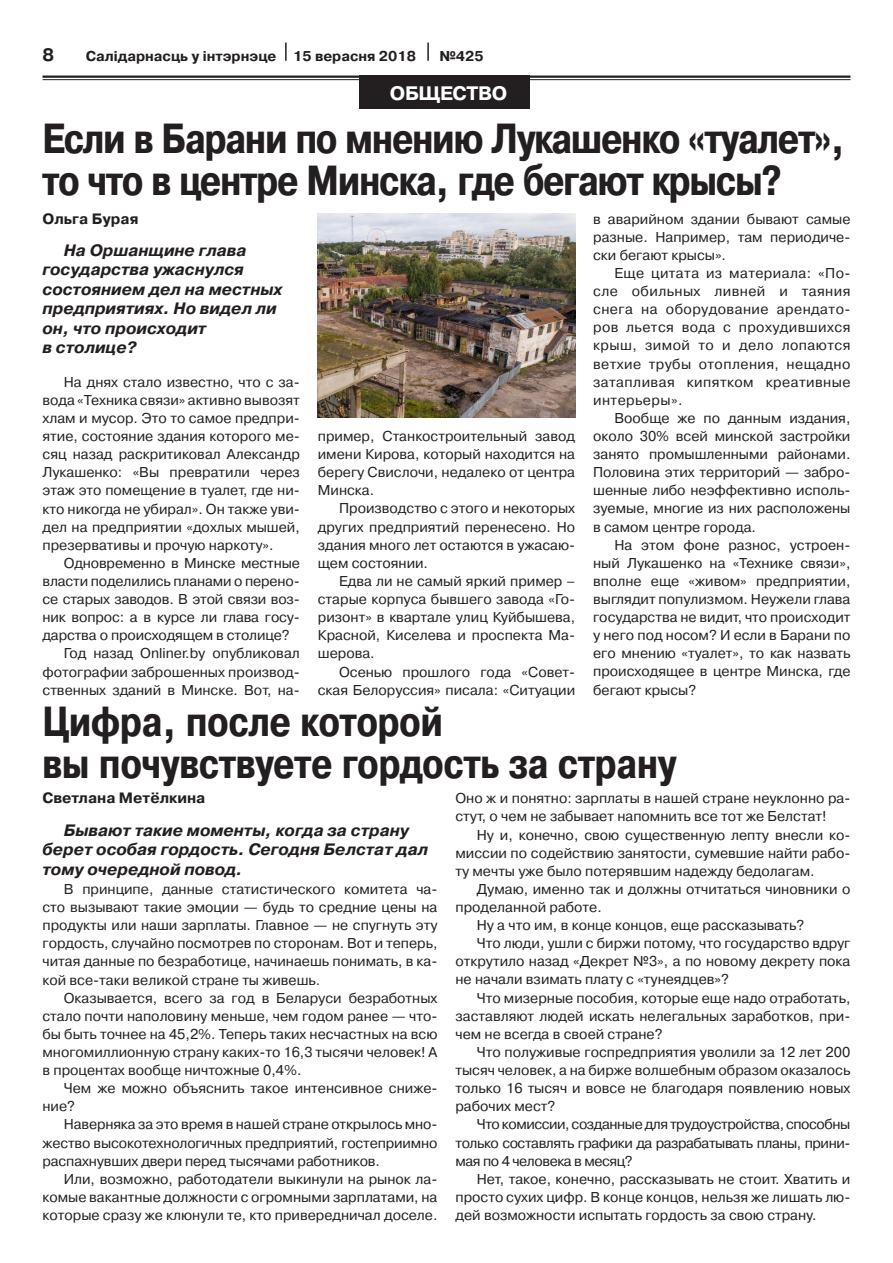
<style>
.page{position:relative;width:893px;height:1263px;background:#fff}
.page>*{position:absolute;margin:0;border:0;box-sizing:border-box;transform-origin:0 0}
.t1{font:700 42px/42px "Pragmatica Cond C";letter-spacing:-.02em;color:#231f20}
.t2{font:700 42px/42px "Pragmatica Cond C";color:#231f20}
.t3{font:700 19.5px "Pragmatica C";letter-spacing:-.01em;color:#fff}
.t4{font:700 18px "Pragmatica C";color:#231f20}
.t5{font:italic 700 16.5px/19.5px "Pragmatica C";color:#231f20}
.t6{font:700 15px "Pragmatica C";color:#231f20}
.t7{font:14.25px/18.1px "Pragmatica C";color:#231f20;text-align:justify}
.t8{font:14.25px "Pragmatica C";letter-spacing:-.03em;color:#231f20}
.t9{font:700 14.25px "Pragmatica C";color:#231f20}
</style>
<div class="page">
<hr style="left:43px;top:76px;width:807px;height:2px;background:#231f20">
<hr style="left:43px;top:79px;width:807px;height:1px;background:#231f20">
<div style="left:360px;top:76px;width:162px;height:33px;background:#231f20"></div>
<svg style="left:285px;top:43px;width:2px;height:18px"></svg>
<svg style="left:427px;top:43px;width:2px;height:18px"></svg>
<div style="left:368px;top:76px;width:162px;height:33px;background:#231f20"></div>
<img style="left:318px;top:213px;width:257px;height:204px">
<p class="t4" style="left:43px;top:44px;width:13px">8</p>
<p class="t9" style="left:86px;top:48px;width:332px">Салiдарнасць у iнтэрнэце 15 верасня 2018</p>
<p class="t9" style="left:439px;top:48px;width:46px">№425</p>
<h2 class="t3" style="left:390px;top:82px;width:119px">ОБЩЕСТВО</h2>
<h2 class="t3" style="left:381px;top:82px;width:122px">ОБЩЕСТВО</h2>
<h1 class="t1" style="left:43px;top:118px;width:804px">Если в Барани по мнению Лукашенко «туалет», то что в центре Минска, где бегают крысы?</h1>
<p class="t6" style="left:43px;top:210px;width:97px">Ольга Бурая</p>
<p class="t5" style="left:43px;top:241px;width:241px;text-indent:21px">На Оршанщине глава государства ужаснулся состоянием дел на местных предприятиях. Но видел ли он, что происходит<br>в столице?</p>
<p class="t7" style="left:43px;top:373px;width:259px;text-indent:21px">На днях стало известно, что с за&shy;вода «Техника связи» активно вывозят хлам и мусор. Это то самое предпри&shy;ятие, состояние здания которого ме&shy;сяц назад раскритиковал Александр Лукашенко: «Вы превратили через этаж это помещение в туалет, где ни&shy;кто никогда не убирал». Он также уви&shy;дел на предприятии «дохлых мышей, презервативы и прочую наркоту».</p>
<p class="t7" style="left:64px;top:554px;width:238px">Одновременно в Минске местные</p>
<p class="t7" style="left:43px;top:572px;width:259px">власти поделились планами о перено-</p>
<p class="t7" style="left:43px;top:590px;width:259px">се старых заводов. В этой связи воз-</p>
<p class="t7" style="left:43px;top:608px;width:259px">ник вопрос: а в курсе ли глава госу-</p>
<p class="t7" style="left:43px;top:626px;width:249px">дарства о происходящем в столице?</p>
<p class="t7" style="left:64px;top:644px;width:238px">Год назад Onliner.by опубликовал</p>
<p class="t7" style="left:43px;top:663px;width:259px">фотографии заброшенных производ-</p>
<p class="t7" style="left:43px;top:681px;width:259px">ственных зданий в Минске. Вот, на-</p>
<p class="t7" style="left:318px;top:427px;width:259px">пример, Cтанкостроительный завод имени Кирова, который находится на берегу Свислочи, недалеко от центра Минска.</p>
<p class="t7" style="left:318px;top:500px;width:259px;text-indent:21px">Производство с этого и некоторых других предприятий перенесено. Но здания много лет остаются в ужасаю&shy;щем состоянии.</p>
<p class="t7" style="left:318px;top:572px;width:259px;text-indent:21px">Едва ли не самый яркий пример – старые корпуса бывшего завода «Го&shy;ризонт» в квартале улиц Куйбышева, Красной, Киселева и проспекта Ма&shy;шерова.</p>
<p class="t7" style="left:318px;top:663px;width:259px;text-align:right">Осенью прошлого года «Совет&shy;ская Белоруссия» писала: «Ситуации</p>
<p class="t7" style="left:593px;top:210px;width:259px">в аварийном здании бывают самые разные. Например, там периодиче&shy;ски бегают крысы».</p>
<p class="t7" style="left:593px;top:264px;width:259px;text-indent:21px">Еще цитата из материала: «По&shy;сле обильных ливней и таяния снега на оборудование арендато&shy;ров льется вода с прохудившихся крыш, зимой то и дело лопаются ветхие трубы отопления, нещадно затапливая кипятком креативные интерьеры».</p>
<p class="t7" style="left:593px;top:409px;width:259px;text-indent:21px">Вообще же по данным издания, около 30% всей минской застройки занято промышленными районами.<br>Половина этих территорий — забро&shy;шенные либо неэффективно исполь&shy;зуемые, многие из них расположены в самом центре города.</p>
<p class="t7" style="left:593px;top:536px;width:259px;text-indent:21px">На этом фоне разнос, устроен&shy;ный Лукашенко на «Технике связи», вполне еще «живом» предприятии, выглядит популизмом. Неужели глава государства не видит, что происходит у него под носом? И если в Барани по его мнению «туалет», то как назвать происходящее в центре Минска, где бегают крысы?</p>
<h1 class="t2" style="left:42px;top:700px;width:635px">Цифра, после которой<br>вы почувствуете гордость за страну</h1>
<p class="t6" style="left:43px;top:790px;width:164px">Светлана Метёлкина</p>
<p class="t5" style="left:43px;top:820px;width:387px;text-indent:21px">Бывают такие моменты, когда за страну берет особая гордость. Сегодня Белстат дал тому очередной повод.</p>
<p class="t7" style="left:43px;top:880px;width:396px;text-indent:21px">В принципе, данные статистического комитета ча&shy;сто вызывают такие эмоции — будь то средние цены на продукты или наши зарплаты. Главное — не спугнуть эту гордость, случайно посмотрев по сторонам. Вот и теперь, читая данные по безработице, начинаешь понимать, в ка&shy;кой все-таки великой стране ты живешь.</p>
<p class="t7" style="left:43px;top:989px;width:396px;text-indent:21px">Оказывается, всего за год в Беларуси безработных стало почти наполовину меньше, чем годом ранее — что&shy;бы быть точнее на 45,2%. Теперь таких несчастных на всю многомиллионную страну каких-то 16,3 тысячи человек! А в процентах вообще ничтожные 0,4%.</p>
<p class="t7" style="left:43px;top:1079px;width:396px;text-indent:21px">Чем же можно объяснить такое интенсивное сниже&shy;ние?</p>
<p class="t7" style="left:43px;top:1115px;width:396px;text-indent:21px">Наверняка за это время в нашей стране открылось мно&shy;жество высокотехнологичных предприятий, гостеприимно распахнувших двери перед тысячами работников.</p>
<p class="t7" style="left:43px;top:1170px;width:396px;text-indent:21px">Или, возможно, работодатели выкинули на рынок ла&shy;комые вакантные должности с огромными зарплатами, на которые сразу же клюнули те, кто привередничал доселе.</p>
<p class="t7" style="left:455px;top:789px;width:396px">Оно ж и понятно: зарплаты в нашей стране неуклонно ра&shy;стут, о чем не забывает напомнить все тот же Белстат!</p>
<p class="t7" style="left:455px;top:826px;width:396px;text-indent:21px">Ну и, конечно, свою существенную лепту внесли ко&shy;миссии по содействию занятости, сумевшие найти рабо&shy;ту мечты уже было потерявшим надежду бедолагам.</p>
<p class="t7" style="left:477px;top:880px;width:375px">Думаю, именно так и должны отчитаться чиновники о</p>
<p class="t7" style="left:455px;top:898px;width:148px">проделанной работе.</p>
<p class="t7" style="left:477px;top:916px;width:329px">Ну а что им, в конце концов, еще рассказывать?</p>
<p class="t7" style="left:477px;top:934px;width:375px">Что люди, ушли с биржи потому, что государство вдруг</p>
<p class="t7" style="left:455px;top:952px;width:396px">открутило назад «Декрет №3», а по новому декрету пока</p>
<p class="t7" style="left:455px;top:970px;width:275px">не начали взимать плату с «тунеядцев»?</p>
<p class="t7" style="left:477px;top:989px;width:375px">Что мизерные пособия, которые еще надо отработать,</p>
<p class="t7" style="left:455px;top:1007px;width:396px">заставляют людей искать нелегальных заработков, при-</p>
<p class="t7" style="left:455px;top:1025px;width:209px">чем не всегда в своей стране?</p>
<p class="t7" style="left:477px;top:1043px;width:375px">Что полуживые госпредприятия уволили за 12 лет 200</p>
<p class="t7" style="left:455px;top:1061px;width:396px">тысяч человек, а на бирже волшебным образом оказалось</p>
<p class="t7" style="left:455px;top:1079px;width:396px">только 16 тысяч и вовсе не благодаря появлению новых</p>
<p class="t7" style="left:455px;top:1097px;width:101px">рабочих мест?</p>
<p class="t8" style="left:477px;top:1116px;width:375px">Что комиссии, созданные для трудоустройства, способны</p>
<p class="t8" style="left:455px;top:1135px;width:396px">только составлять графики да разрабатывать планы, прини-</p>
<p class="t8" style="left:455px;top:1153px;width:179px">мая по 4 человека в месяц?</p>
<p class="t7" style="left:477px;top:1170px;width:375px">Нет, такое, конечно, рассказывать не стоит. Хватить и</p>
<p class="t7" style="left:455px;top:1188px;width:396px">просто сухих цифр. В конце концов, нельзя же лишать лю-</p>
<p class="t7" style="left:455px;top:1206px;width:363px">дей возможности испытать гордость за свою страну.</p>
</div>
